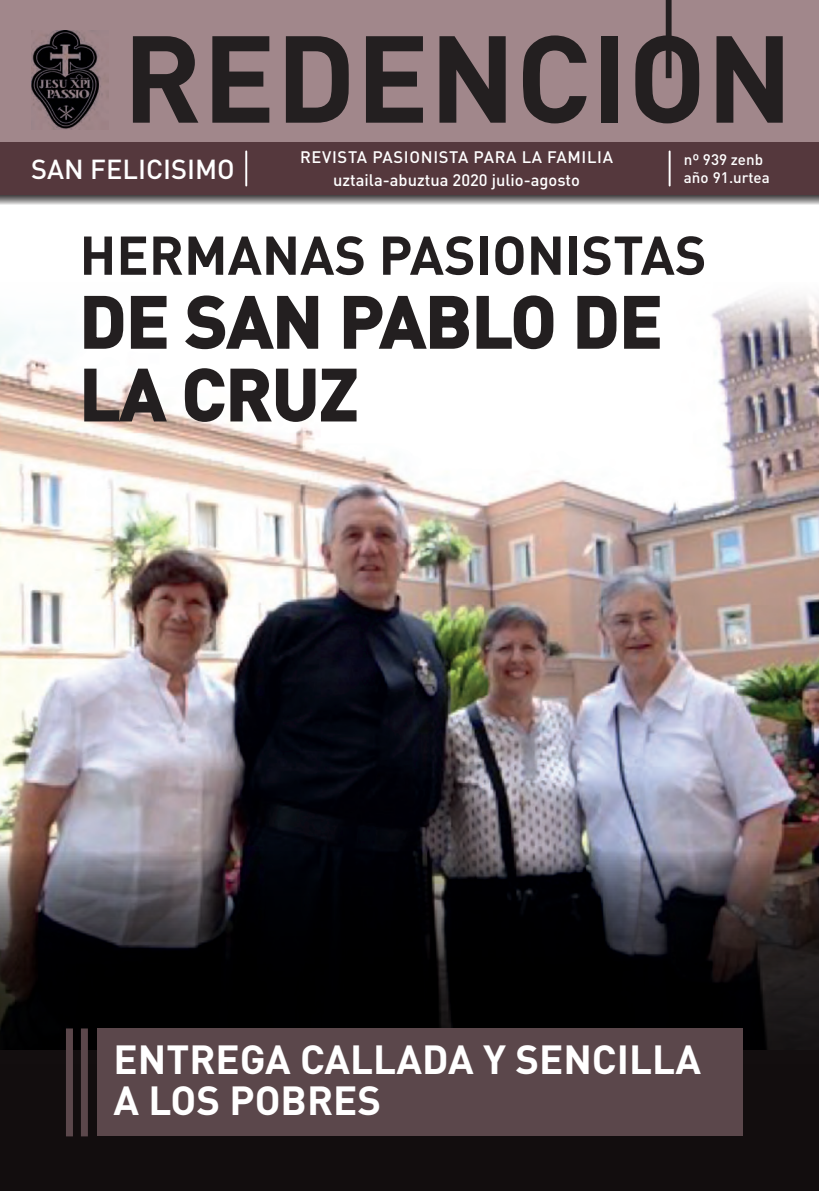
<style>
.page{position:relative;width:819px;height:1191px;background:#fff}
.page>*{position:absolute;margin:0;border:0;box-sizing:border-box;transform-origin:0 0}
.t1{font:700 121.45px "DIN Pro";color:#231f20}
.t2{font:700 70.7px/72.8px "DIN Pro";color:#231f20}
.t3{font:700 53.73px "DIN Pro";color:#231f20}
.t4{font:700 40.07px/41.3px "DIN Pro";color:#fff}
.t5{font:500 27.12px "DIN Pro";color:#fff}
.t6{font:500 16.45px "DIN Pro";color:#fff}
.t7{font:500 16.45px "DIN Pro";letter-spacing:.04em;color:#fff}
.t8{font:500 15.22px "DIN Pro";color:#fff}
</style>
<div class="page">
<img style="left:0;top:337px;width:819px;height:514px">
<svg style="left:0;top:851px;width:819px;height:340px;background:#181517"></svg>
<div style="left:0;top:0;width:819px;height:195px;background:#a1878b"></div>
<img style="left:31px;top:31px;width:78px;height:99px">
<div style="left:665px;top:0;width:6px;height:78px;background:#231f20"></div>
<div style="left:0;top:142px;width:819px;height:53px;background:#55383d"></div>
<hr style="left:245px;top:151px;width:2px;height:34px;background:#fff">
<hr style="left:668px;top:151px;width:2px;height:34px;background:#fff">
<svg style="left:0;top:195px;width:819px;height:10px;background:#929191"></svg>
<svg style="left:83px;top:295px;width:85px;height:55px"></svg>
<svg style="left:183px;top:295px;width:136px;height:56px"></svg>
<svg style="left:342px;top:295px;width:213px;height:56px"></svg>
<svg style="left:576px;top:295px;width:85px;height:55px"></svg>
<svg style="left:83px;top:367px;width:85px;height:56px"></svg>
<svg style="left:184px;top:367px;width:174px;height:56px"></svg>
<div style="left:97px;top:1028px;width:645px;height:108px;background:#5b474b"></div>
<div style="left:81px;top:1028px;width:7px;height:108px;background:#5b474b"></div>
<div style="left:66px;top:1028px;width:7px;height:108px;background:#5b474b"></div>
<h1 class="t1" style="left:123px;top:-4px;width:671px">REDENCION</h1>
<p class="t5" style="left:31px;top:151px;width:205px">SAN FELICISIMO</p>
<p class="t7" style="left:300px;top:146px;width:314px">REVISTA PASIONISTA PARA LA FAMILIA</p>
<p class="t8" style="left:683px;top:149px;width:81px">nº 939 zenb</p>
<p class="t6" style="left:333px;top:169px;width:248px">uztaila-abuztua 2020 julio-agosto</p>
<p class="t8" style="left:683px;top:168px;width:88px">año 91.urtea</p>
<h3 class="t3" style="left:80px;top:219px;width:628px">HERMANAS PASIONISTAS</h3>
<h2 class="t2" style="left:80px;top:283px;width:584px">DE SAN PABLO DE<br>LA CRUZ</h2>
<p class="t4" style="left:114px;top:1037px;width:589px">ENTREGA CALLADA Y SENCILLA<br>A LOS POBRES</p>
</div>
